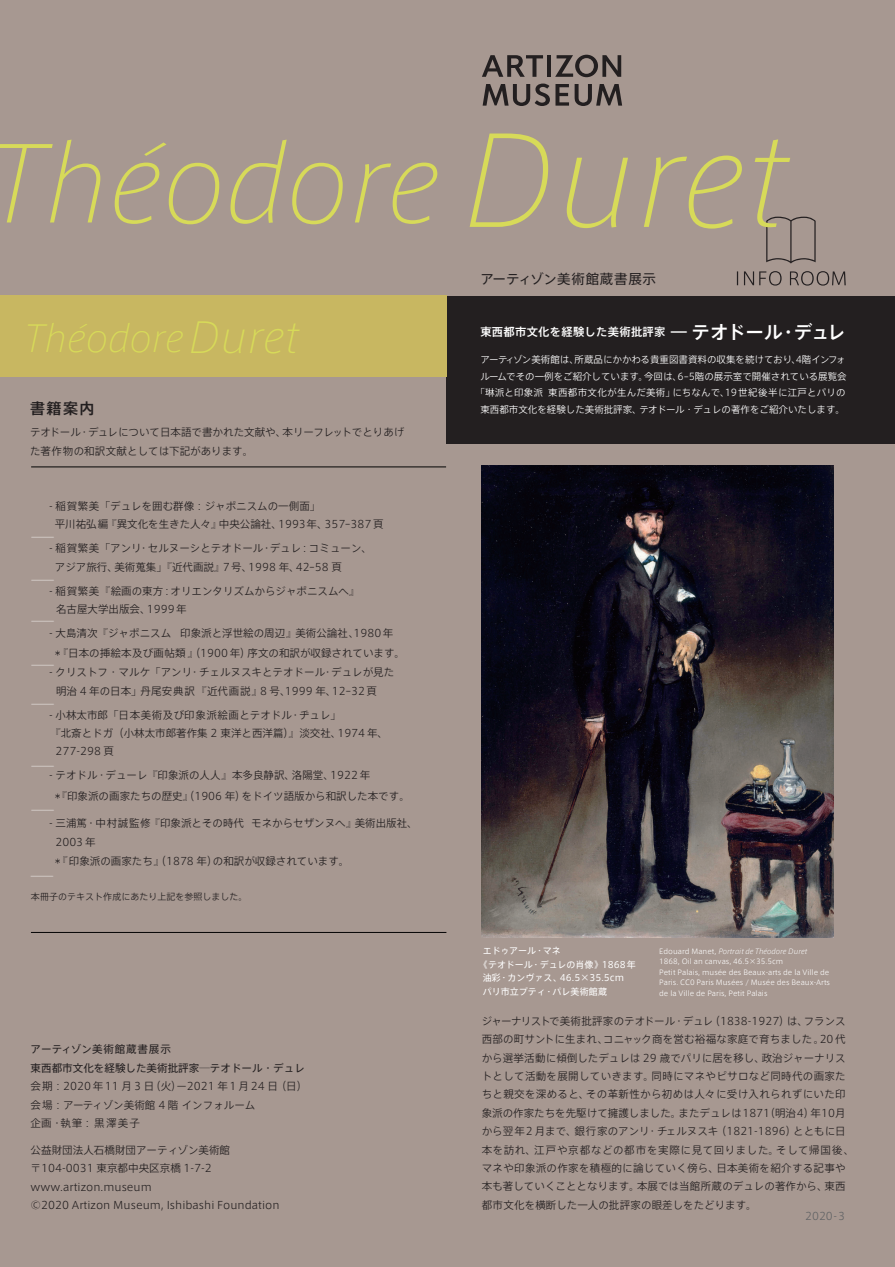
<style>
.page{position:relative;width:895px;height:1267px;background:#fff}
.page>*{position:absolute;margin:0;border:0;box-sizing:border-box;transform-origin:0 0}
.t1{font:italic 200 102px "Axis Latin Pro";color:#d7da59}
.t2{font:italic 200 36px "Axis Latin Pro";color:#d7da59}
.t3{font:200 21px "Axis Std";color:#231f20}
.t4{font:500 15px "Axis Std";color:#231f20}
.t5{font:13.5px "Axis Std";letter-spacing:.025em;color:#231f20}
.t6{font:500 11.25px "Axis Std";letter-spacing:.025em;color:#fff}
.t7{font:10.5px/18.3px "Axis Pro N 1000 wd 34 wt";color:#231f20}
.t8{font:10.5px/18.3px "Axis Std";color:#231f20}
.t9{font:10.5px "Axis Pro N 1000 wd 34 wt";color:#606264}
.t10{font:9.45px/16.5px "Axis Pro N 1000 wd 34 wt";color:#fff;text-align:center}
.t11{font:9px "Axis Std";color:#fff}
.t12{font:9px "Axis Pro N 1000 wd 34 wt";color:#231f20}
.t13{font:7.5px "Axis Pro N 1000 wd 34 wt";color:#fff;scale:3 1}
.t14{font:7.05px/10.5px "Axis Pro N 1000 wd 34 wt";color:#fff}
.t15{font:italic 300 7.05px "Axis Latin Pro";color:#fff}
.s1{font-size:121.5px}
.s2{font-size:41.25px}
.s3{font-weight:200}
.s4{font-size:15px}
.s5{font-size:18.45px}
.s6{font-family:"Axis Pro N 1000 wd 34 wt";font-weight:400;font-style:normal}
</style>
<div class="page">
<div style="left:0;top:0;width:895px;height:1266px;background:#a79891"></div>
<div style="left:446px;top:296px;width:449px;height:147px;background:#231f20"></div>
<div style="left:0;top:296px;width:446px;height:81px;background:#c8b761"></div>
<hr style="left:547px;top:55px;width:4px;height:22px;background:#231f20">
<svg style="left:482px;top:55px;width:61px;height:22px"></svg>
<svg style="left:555px;top:55px;width:66px;height:22px"></svg>
<svg style="left:482px;top:83px;width:140px;height:23px"></svg>
<hr style="left:31px;top:466px;width:415px;height:1px;background:#030303">
<hr style="left:31px;top:932px;width:415px;height:1px;background:#030303">
<svg style="left:766px;top:216px;width:49px;height:47px"></svg>
<svg style="left:737px;top:271px;width:1px;height:14px"></svg>
<svg style="left:744px;top:271px;width:37px;height:14px"></svg>
<svg style="left:790px;top:271px;width:55px;height:14px"></svg>
<img style="left:481px;top:465px;width:352px;height:472px">
<h1 class="t1" style="left:-12px;top:133px;width:801px">Théodore <span class="s1">Duret</span></h1>
<h2 class="t2" style="left:24px;top:320px;width:276px">Théodore<span class="s2">Duret</span></h2>
<h3 class="t4" style="left:30px;top:397px;width:66px">書籍案内</h3>
<p class="t7" style="left:30px;top:423px;width:376px">テオドール・デュレについて日本語で書かれた文献や、本リーフレットでとりあげた著作物の和訳文献としては下記があります。</p>
<p class="t7" style="left:55px;top:496px;width:330px;text-indent:-6px">- 稲賀繁美「デュレを囲む群像：ジャポニスムの一側面」<br>平川祐弘編『異文化を生きた人々』中央公論社、1993年、357-387 頁</p>
<p class="t7" style="left:55px;top:539px;width:318px;text-indent:-6px">- 稲賀繁美「アンリ・セルヌーシとテオドール・デュレ：コミューン、アジア旅行、美術蒐集」『近代画説』7号、1998 年、42-58 頁</p>
<p class="t7" style="left:56px;top:581px;width:305px;text-indent:-7px">- 稲賀繁美『絵画の東方：オリエンタリズムからジャポニスムへ』名古屋大学出版会、1999年</p>
<p class="t7" style="left:49px;top:624px;width:346px">- 大島清次『ジャポニスム 印象派と浮世絵の周辺』美術公論社、1980年</p>
<h3 class="t3" style="left:55px;top:644px;width:7px">*</h3>
<p class="t7" style="left:58px;top:644px;width:349px">『日本の挿絵本及び画帖類』（1900 年）序文の和訳が収録されています。</p>
<p class="t7" style="left:56px;top:663px;width:340px;text-indent:-7px">- クリストフ・マルケ「アンリ・チェルヌスキとテオドール・デュレが見た明治 4 年の日本」丹尾安典訳『近代画説』8 号、1999 年、12-32頁</p>
<p class="t7" style="left:49px;top:705px;width:293px">- 小林太市郎「日本美術及び印象派絵画とテオドル・ヂュレ」</p>
<p class="t7" style="left:50px;top:723px;width:339px">『北斎とドガ（小林太市郎著作集 2 東洋と西洋篇）』淡交社、1974 年、</p>
<p class="t7" style="left:56px;top:742px;width:60px">277-298 頁</p>
<p class="t7" style="left:49px;top:766px;width:323px">- テオドル・デューレ『印象派の人人』本多良静訳、洛陽堂、1922 年</p>
<h3 class="t3" style="left:55px;top:786px;width:7px">*</h3>
<p class="t7" style="left:57px;top:786px;width:355px">『印象派の画家たちの歴史』（1906 年）をドイツ語版から和訳した本です。</p>
<p class="t7" style="left:55px;top:814px;width:364px;text-indent:-6px">- 三浦篤・中村誠監修『印象派とその時代 モネからセザンヌへ』美術出版社、<br>2003 年</p>
<h3 class="t3" style="left:55px;top:851px;width:7px">*</h3>
<p class="t7" style="left:57px;top:851px;width:294px">『印象派の画家たち』（1878 年）の和訳が収録されています。</p>
<p class="t13" style="left:31px;top:617px;width:9px">―</p>
<p class="t12" style="left:31px;top:891px;width:218px">本冊子のテキスト作成にあたり上記を参照しました。</p>
<p class="t8" style="left:31px;top:1039px;width:276px">アーティゾン美術館蔵書展示　<br>東西都市文化を経験した美術批評家<span class="s3">―</span>テオドール・デュレ</p>
<p class="t7" style="left:31px;top:1076px;width:278px">会期：2020年11 月 3 日（火）-2021 年1 月 24 日（日）会場：アーティゾン美術館 4 階インフォルーム<br>企画・執筆：黒澤美子</p>
<p class="t7" style="left:31px;top:1140px;width:250px">公益財団法人石橋財団アーティゾン美術館〒104-0031 東京都中央区京橋 1-7-2 www.artizon.museum<br>©2020 Artizon Museum, Ishibashi Foundation</p>
<p class="t5" style="left:480px;top:269px;width:177px">アーティゾン美術館蔵書展示</p>
<p class="t6" style="left:480px;top:323px;width:367px">東西都市文化を経験した美術批評家 <span class="s4">̶</span> <span class="s5">テオドール・デュレ</span></p>
<p class="t10" style="left:475px;top:351px;width:372px">アーティゾン美術館は、所蔵品にかかわる貴重図書資料の収集を続けており、4階インフォルームでその一例をご紹介しています。今回は、6-5階の展示室で開催されている展覧会「琳派と印象派 東西都市文化が生んだ美術」にちなんで、19世紀後半に江戸とパリの東西都市文化を経験した美術批評家、テオドール・デュレの著作をご紹介いたします。</p>
<p class="t11" style="left:483px;top:943px;width:80px">エドゥアール・マネ</p>
<p class="t11" style="left:478px;top:957px;width:159px">《テオドール・デュレの肖像》1868年</p>
<p class="t11" style="left:483px;top:970px;width:143px">油彩・カンヴァス、46.5×35.5cm</p>
<p class="t11" style="left:483px;top:984px;width:126px">パリ市立プティ・パレ美術館蔵</p>
<p class="t15" style="left:659px;top:947px;width:150px"><span class="s6">Edouard Manet,</span> Portrait de Théodore Duret</p>
<p class="t14" style="left:659px;top:956px;width:172px">1868, Oil an canvas, 46.5×35.5cm<br>Petit Palais, musée des Beaux-arts de la Ville de Paris. CC0 Paris Musées / Musée des Beaux-Arts de la Ville de Paris, Petit Palais</p>
<p class="t7" style="left:482px;top:1011px;width:374px">ジャーナリストで美術批評家のテオドール・デュレ（1838-1927）は、フランス西部の町サントに生まれ、コニャック商を営む裕福な家庭で育ちました。20代から選挙活動に傾倒したデュレは 29 歳でパリに居を移し、政治ジャーナリストとして活動を展開していきます。同時にマネやピサロなど同時代の画家たちと親交を深めると、その革新性から初めは人々に受け入れられずにいた印象派の作家たちを先駆けて擁護しました。またデュレは1871（明治4）年10月から翌年2 月まで、銀行家のアンリ・チェルヌスキ（1821-1896）とともに日本を訪れ、江戸や京都などの都市を実際に見て回りました。そして帰国後、マネや印象派の作家を積極的に論じていく傍ら、日本美術を紹介する記事や本も著していくこととなります。本展では当館所蔵のデュレの著作から、東西都市文化を横断した一人の批評家の眼差しをたどります。</p>
<p class="t9" style="left:805px;top:1210px;width:41px">2020-3</p>
</div>
